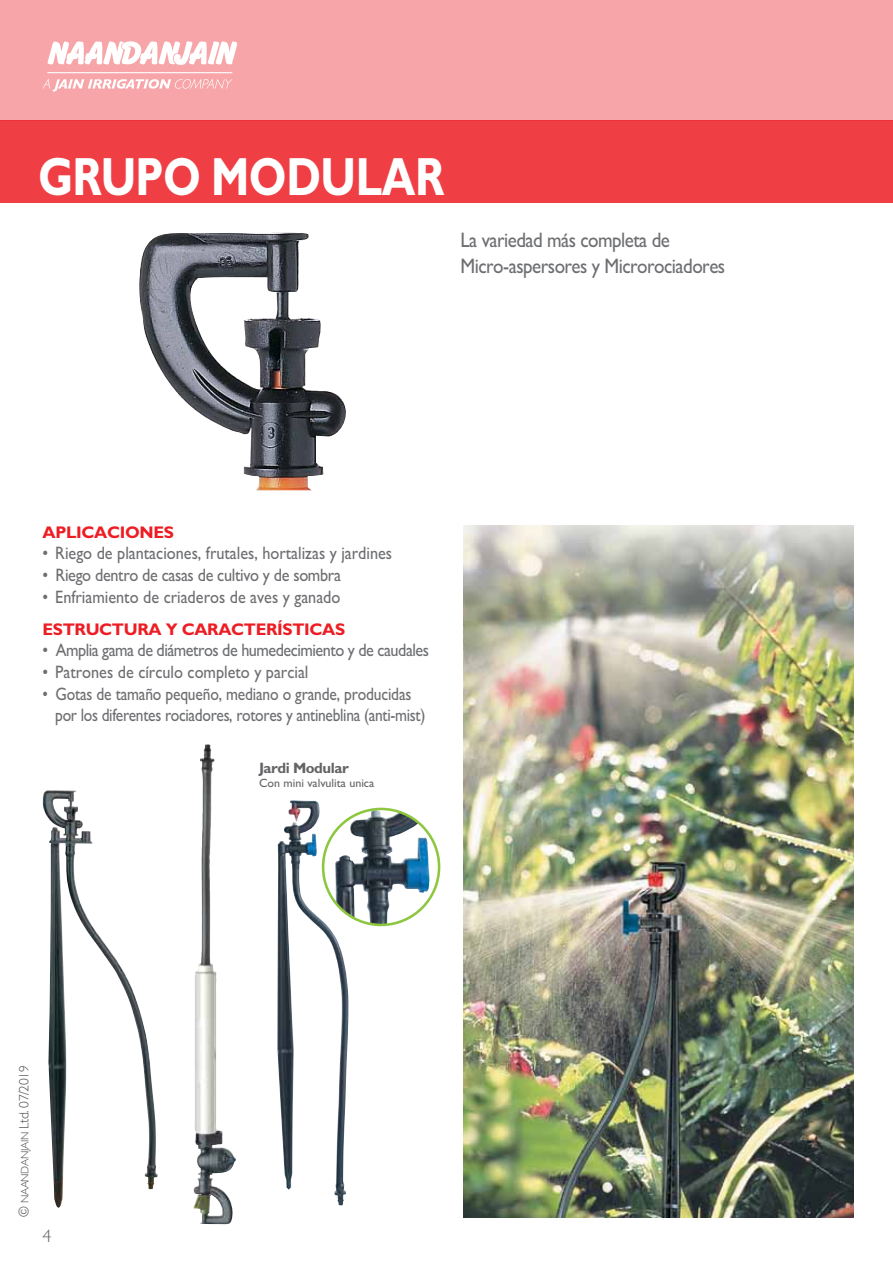
<style>
.page{position:relative;width:893px;height:1263px;background:#fff}
.page>*{position:absolute;margin:0;border:0;box-sizing:border-box;transform-origin:0 0}
.t1{font:700 54px "M Gill Sans";letter-spacing:-.01em;color:#fff;scale:.8 1}
.t2{font:21px/25.2px "M Gill Sans";letter-spacing:-.025em;color:#6d6e71;scale:.9 1}
.t3{font:18px "M Gill Sans";letter-spacing:-.01em;color:#6d6e71;scale:.9 1}
.t4{font:18px/21.6px "M Gill Sans";letter-spacing:-.01em;color:#6d6e71;scale:.86 1}
.t5{font:18px "M Gill Sans";letter-spacing:-.03em;color:#6d6e71;scale:.9 1}
.t6{font:300 18px "M Gill Sans";color:#636466}
.t7{font:700 16.95px "M Gill Sans";letter-spacing:-.02em;color:#ed1d24}
.t8{font:700 15px "M Gill Sans";letter-spacing:-.03em;color:#636466}
.t9{font:300 13.5px "M Gill Sans";letter-spacing:-.03em;color:#4d4d4f}
.t10{font:12px "M Gill Sans";color:#636466}
.s1{font-size:10.8px}
</style>
<div class="page">
<div style="left:0;top:0;width:893px;height:121px;background:#f7a5a8"></div>
<div style="left:0;top:121px;width:893px;height:82px;background:#ef3f45"></div>
<svg style="left:43px;top:79px;width:189px;height:13px"></svg>
<svg style="left:48px;top:41px;width:189px;height:24px"></svg>
<hr style="left:47px;top:72px;width:185px;height:1px;background:#fff">
<img style="left:463px;top:525px;width:390px;height:692px">
<img style="left:348px;top:810px;width:82px;height:115px">
<div style="left:322px;top:808px;width:118px;height:118px;border:3px solid #8dc63f;border-radius:50%"></div>
<img style="left:277px;top:800px;width:71px;height:405px">
<img style="left:43px;top:790px;width:115px;height:418px">
<img style="left:193px;top:744px;width:43px;height:480px">
<img style="left:139px;top:232px;width:207px;height:258px">
<h1 class="t1" style="left:38px;top:147px;width:509px">GRUPO MODULAR</h1>
<p class="t2" style="left:460px;top:228px;width:296px">La variedad más completa de<br>Micro-aspersores y Microrociadores</p>
<p class="t7" style="left:43px;top:523px;width:133px">APLICACIONES</p>
<p class="t3" style="left:43px;top:543px;width:390px">• Riego de plantaciones, frutales, hortalizas y jardines</p>
<p class="t3" style="left:43px;top:565px;width:333px">• Riego dentro de casas de cultivo y de sombra</p>
<p class="t3" style="left:43px;top:587px;width:333px">• Enfriamiento de criaderos de aves y ganado</p>
<p class="t7" style="left:43px;top:620px;width:304px">ESTRUCTURA Y CARACTERÍSTICAS</p>
<p class="t5" style="left:43px;top:640px;width:431px">• Amplia gama de diámetros de humedecimiento y de caudales</p>
<p class="t3" style="left:43px;top:662px;width:297px">• Patrones de círculo completo y parcial</p>
<p class="t4" style="left:55px;top:683px;width:432px;text-indent:-13px">• Gotas de tamaño pequeño, mediano o grande, producidas por los diferentes rociadores, rotores y antineblina (anti-mist)</p>
<p class="t8" style="left:259px;top:759px;width:91px">Jardi Modular</p>
<p class="t10" style="left:259px;top:776px;width:117px">Con mini valvulita unica</p>
<p class="t9" style="left:17px;top:1217px;width:153px;rotate:-90deg">© <span class="s1">NAANDANJAIN</span> Ltd. 07/2019</p>
<p class="t6" style="left:43px;top:1226px;width:10px">4</p>
</div>
